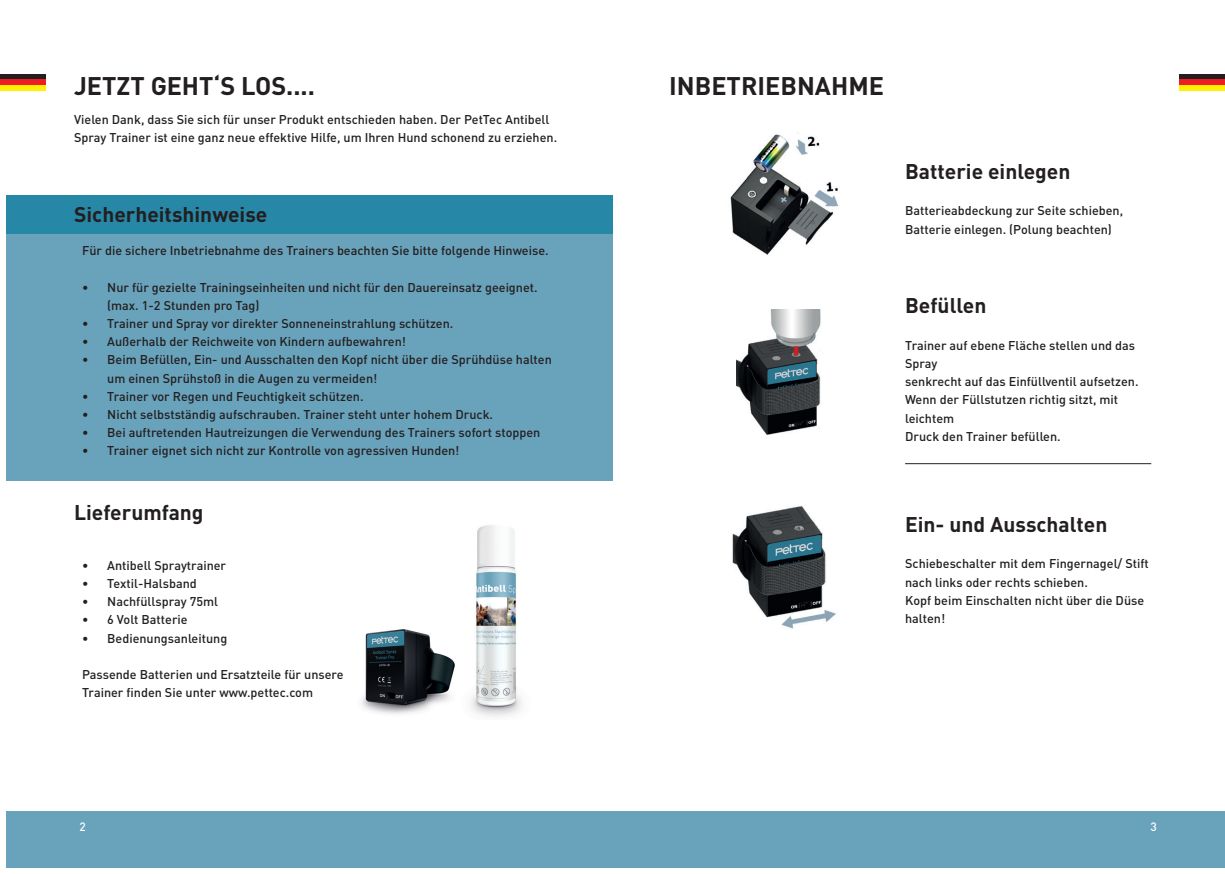
<style>
.page{position:relative;width:1225px;height:874px;background:#fff}
.page>*{position:absolute;margin:0;border:0;box-sizing:border-box;transform-origin:0 0}
.t1{font:700 25.2px "DIN";color:#231f20}
.t2{font:700 21px "DIN";color:#231f20}
.t3{font:500 12.6px/18.2px "DIN";color:#231f20}
.t4{font:500 12px "DIN";color:#fff}
</style>
<div class="page">
<div style="left:6px;top:811px;width:1219px;height:56px;background:#69a2bb"></div>
<img style="left:361px;top:525px;width:161px;height:192px">
<div style="left:6px;top:234px;width:606px;height:246px;background:#69a2bb"></div>
<div style="left:6px;top:196px;width:606px;height:38px;background:#2787a6"></div>
<img style="left:730px;top:132px;width:109px;height:123px">
<hr style="left:905px;top:463px;width:246px;height:1px;background:#231f20">
<img style="left:736px;top:310px;width:85px;height:124px">
<img style="left:732px;top:505px;width:104px;height:124px">
<div style="left:0;top:74px;width:45px;height:5px;background:#231f20"></div>
<div style="left:0;top:79px;width:45px;height:6px;background:#ee1d23"></div>
<div style="left:0;top:85px;width:45px;height:6px;background:#fff101"></div>
<div style="left:1179px;top:74px;width:46px;height:5px;background:#231f20"></div>
<div style="left:1179px;top:79px;width:46px;height:6px;background:#ee1d23"></div>
<div style="left:1179px;top:85px;width:46px;height:6px;background:#fff101"></div>
<h1 class="t1" style="left:74px;top:69px;width:242px">JETZT GEHT‘S LOS....</h1>
<p class="t3" style="left:74px;top:110px;width:484px">Vielen Dank, dass Sie sich für unser Produkt entschieden haben. Der PetTec Antibell<br>Spray Trainer ist eine ganz neue effektive Hilfe, um Ihren Hund schonend zu erziehen.</p>
<h2 class="t2" style="left:74px;top:201px;width:195px">Sicherheitshinweise</h2>
<p class="t3" style="left:82px;top:241px;width:468px">Für die sichere Inbetriebnahme des Trainers beachten Sie bitte folgende Hinweise.</p>
<p class="t3" style="left:107px;top:277px;width:432px;text-indent:-25px">• Nur für gezielte Trainingseinheiten und nicht für den Dauereinsatz geeignet. (max. 1-2 Stunden pro Tag)</p>
<p class="t3" style="left:82px;top:314px;width:373px">• Trainer und Spray vor direkter Sonneneinstrahlung schützen.</p>
<p class="t3" style="left:82px;top:332px;width:325px">• Außerhalb der Reichweite von Kindern aufbewahren!</p>
<p class="t3" style="left:107px;top:350px;width:446px;text-indent:-25px">• Beim Befüllen, Ein- und Ausschalten den Kopf nicht über die Sprühdüse halten um einen Sprühstoß in die Augen zu vermeiden!</p>
<p class="t3" style="left:82px;top:386px;width:283px">• Trainer vor Regen und Feuchtigkeit schützen.</p>
<p class="t3" style="left:82px;top:405px;width:412px">• Nicht selbstständig aufschrauben. Trainer steht unter hohem Druck.</p>
<p class="t3" style="left:82px;top:423px;width:460px">• Bei auftretenden Hautreizungen die Verwendung des Trainers sofort stoppen</p>
<p class="t3" style="left:82px;top:441px;width:379px">• Trainer eignet sich nicht zur Kontrolle von agressiven Hunden!</p>
<h2 class="t2" style="left:74px;top:498px;width:131px">Lieferumfang</h2>
<p class="t3" style="left:82px;top:555px;width:146px">• Antibell Spraytrainer</p>
<p class="t3" style="left:82px;top:573px;width:116px">• Textil-Halsband</p>
<p class="t3" style="left:82px;top:591px;width:138px">• Nachfüllspray 75ml</p>
<p class="t3" style="left:82px;top:610px;width:107px">• 6 Volt Batterie</p>
<p class="t3" style="left:82px;top:628px;width:147px">• Bedienungsanleitung</p>
<p class="t3" style="left:82px;top:664px;width:263px">Passende Batterien und Ersatzteile für unsere<br>Trainer finden Sie unter www.pettec.com</p>
<h1 class="t1" style="left:669px;top:69px;width:216px">INBETRIEBNAHME</h1>
<h2 class="t2" style="left:905px;top:157px;width:167px">Batterie einlegen</h2>
<p class="t3" style="left:905px;top:201px;width:219px">Batterieabdeckung zur Seite schieben,<br>Batterie einlegen. (Polung beachten)</p>
<h2 class="t2" style="left:905px;top:292px;width:83px">Befüllen</h2>
<p class="t3" style="left:905px;top:335px;width:235px">Trainer auf ebene Fläche stellen und das<br>Spray<br>senkrecht auf das Einfüllventil aufsetzen.<br>Wenn der Füllstutzen richtig sitzt, mit leichtem<br>Druck den Trainer befüllen.</p>
<h2 class="t2" style="left:905px;top:510px;width:204px">Ein- und Ausschalten</h2>
<p class="t3" style="left:905px;top:554px;width:245px">Schiebeschalter mit dem Fingernagel/ Stift nach links oder rechts schieben.<br>Kopf beim Einschalten nicht über die Düse halten!</p>
<p class="t4" style="left:79px;top:819px;width:8px">2</p>
<p class="t4" style="left:1150px;top:819px;width:8px">3</p>
</div>
